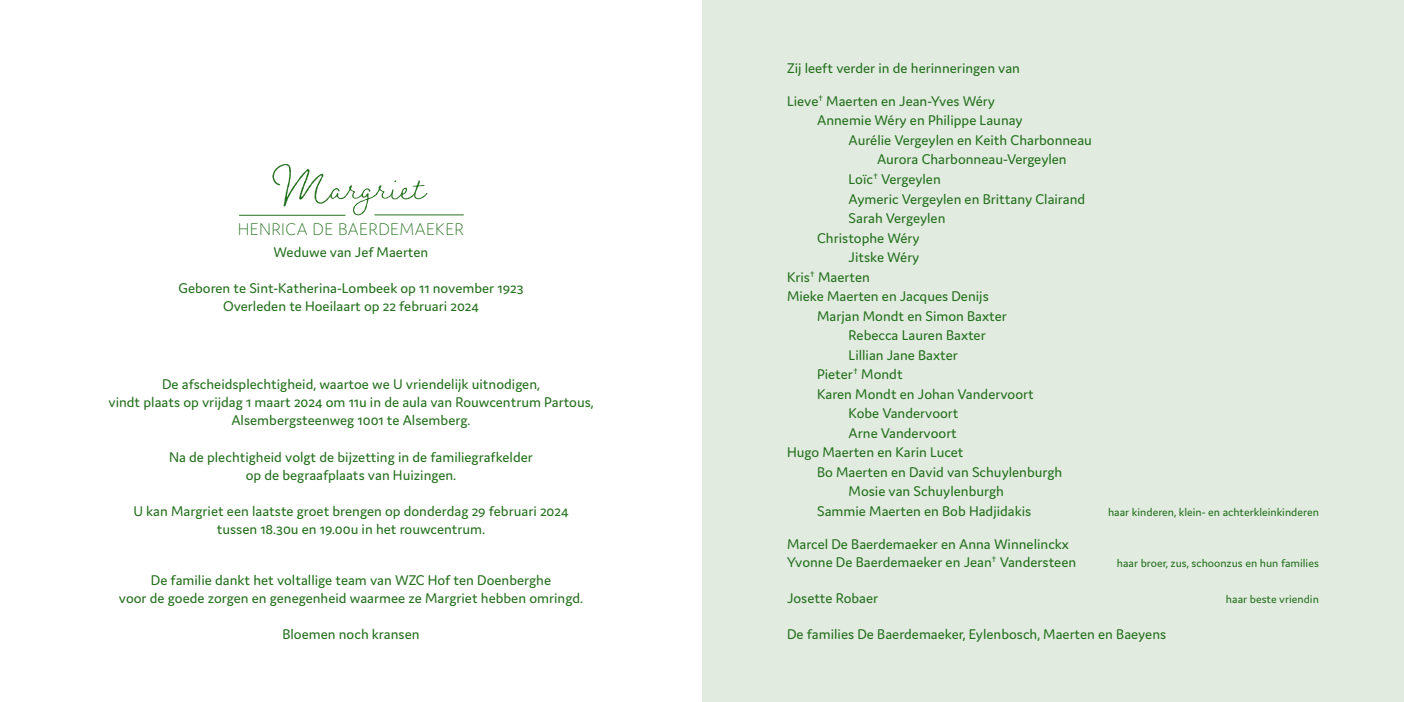
<style>
.page{position:relative;width:1404px;height:702px;background:#fff}
.page>*{position:absolute;margin:0;border:0;box-sizing:border-box;transform-origin:0 0}
.t1{font:54px "Braisetto";color:#26711f}
.t2{font:200 18px "Domus";letter-spacing:.025em;color:#26711f}
.t3{font:15px/18px "Domus";color:#26711f;text-align:center}
.t4{font:12px "Domus";color:#26711f}
</style>
<div class="page">
<div style="left:702px;top:0;width:701px;height:702px;background:#e1ebe0"></div>
<hr style="left:239px;top:215px;width:106px;height:1px;background:#26711f">
<hr style="left:374px;top:215px;width:89px;height:1px;background:#26711f">
<h1 class="t1" style="left:276px;top:153px;width:150px">Margriet</h1>
<p class="t2" style="left:238px;top:219px;width:228px">HENRICA DE BAERDEMAEKER</p>
<p class="t3" style="left:273px;top:243px;width:156px">Weduwe van Jef Maerten</p>
<p class="t3" style="left:178px;top:279px;width:346px">Geboren te Sint-Katherina-Lombeek op 11 november 1923<br>Overleden te Hoeilaart op 22 februari 2024</p>
<p class="t3" style="left:108px;top:375px;width:486px">De afscheidsplechtigheid, waartoe we U vriendelijk uitnodigen,<br>vindt plaats op vrijdag 1 maart 2024 om 11u in de aula van Rouwcentrum Partous,<br>Alsembergsteenweg 1001 te Alsemberg.</p>
<p class="t3" style="left:169px;top:447px;width:365px">Na de plechtigheid volgt de bijzetting in de familiegrafkelder op de begraafplaats van Huizingen.</p>
<p class="t3" style="left:133px;top:501px;width:436px">U kan Margriet een laatste groet brengen op donderdag 29 februari 2024 tussen 18.30u en 19.00u in het rouwcentrum.</p>
<p class="t3" style="left:119px;top:570px;width:465px">De familie dankt het voltallige team van WZC Hof ten Doenberghe<br>voor de goede zorgen en genegenheid waarmee ze Margriet hebben omringd.</p>
<p class="t3" style="left:282px;top:624px;width:139px">Bloemen noch kransen</p>
<p class="t3" style="left:787px;top:51px;width:234px;line-height:33px;text-align:left">Zij leeft verder in de herinneringen van<br>Lieve<sup>†</sup> Maerten en Jean-Yves Wéry</p>
<p class="t3" style="left:817px;top:111px;width:207px">Annemie Wéry en Philippe Launay</p>
<p class="t3" style="left:848px;top:131px;width:245px">Aurélie Vergeylen en Keith Charbonneau</p>
<p class="t3" style="left:877px;top:150px;width:191px">Aurora Charbonneau-Vergeylen</p>
<p class="t3" style="left:848px;top:170px;width:94px">Loïc<sup>†</sup> Vergeylen</p>
<p class="t3" style="left:848px;top:189px;width:238px">Aymeric Vergeylen en Brittany Clairand</p>
<p class="t3" style="left:848px;top:209px;width:98px">Sarah Vergeylen</p>
<p class="t3" style="left:817px;top:228px;width:104px">Christophe Wéry</p>
<p class="t3" style="left:848px;top:248px;width:72px">Jitske Wéry</p>
<p class="t3" style="left:787px;top:267px;width:84px">Kris<sup>†</sup> Maerten</p>
<p class="t3" style="left:787px;top:287px;width:203px">Mieke Maerten en Jacques Denijs</p>
<p class="t3" style="left:817px;top:306px;width:191px">Marjan Mondt en Simon Baxter</p>
<p class="t3" style="left:848px;top:326px;width:139px">Rebecca Lauren Baxter</p>
<p class="t3" style="left:848px;top:345px;width:111px">Lillian Jane Baxter</p>
<p class="t3" style="left:817px;top:365px;width:87px">Pieter<sup>†</sup> Mondt</p>
<p class="t3" style="left:817px;top:384px;width:218px">Karen Mondt en Johan Vandervoort</p>
<p class="t3" style="left:848px;top:404px;width:111px">Kobe Vandervoort</p>
<p class="t3" style="left:848px;top:423px;width:110px">Arne Vandervoort</p>
<p class="t3" style="left:787px;top:443px;width:178px">Hugo Maerten en Karin Lucet</p>
<p class="t3" style="left:817px;top:462px;width:247px">Bo Maerten en David van Schuylenburgh</p>
<p class="t3" style="left:848px;top:482px;width:157px">Mosie van Schuylenburgh</p>
<p class="t3" style="left:817px;top:501px;width:216px">Sammie Maerten en Bob Hadjidakis</p>
<p class="t4" style="left:1107px;top:505px;width:212px">haar kinderen, klein- en achterkleinkinderen</p>
<p class="t3" style="left:787px;top:534px;width:290px;text-align:left">Marcel De Baerdemaeker en Anna Winnelinckx<br>Yvonne De Baerdemaeker en Jean<sup>†</sup> Vandersteen</p>
<p class="t4" style="left:1116px;top:556px;width:203px">haar broer, zus, schoonzus en hun families</p>
<p class="t3" style="left:787px;top:588px;width:93px">Josette Robaer</p>
<p class="t4" style="left:1225px;top:592px;width:94px">haar beste vriendin</p>
<p class="t3" style="left:787px;top:624px;width:380px">De families De Baerdemaeker, Eylenbosch, Maerten en Baeyens</p>
</div>
